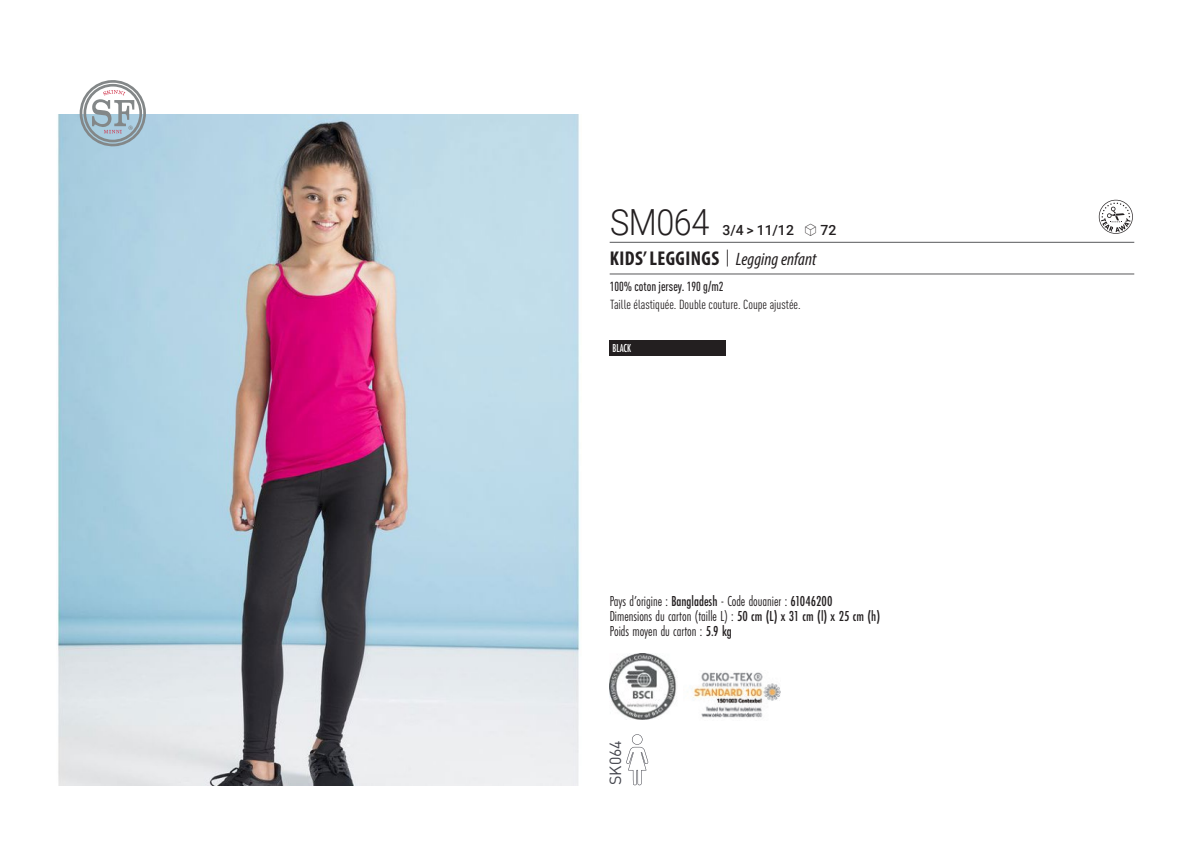
<style>
.page{position:relative;width:1191px;height:842px;background:#fff}
.page>*{position:absolute;margin:0;border:0;box-sizing:border-box;transform-origin:0 0}
.t1{font:300 36px "Roboto";letter-spacing:-.015em;color:#231f20;scale:.9 1}
.t2{font:700 condensed 20px "Myriad Pro";letter-spacing:.02em;color:#231f20}
.t3{font:16px "DIN Pro";color:#43444c}
.t4{font:15px "Futura PT Cond";color:#231f20;scale:.95 1}
.t5{font:500 14px "Roboto";color:#231f20}
.t6{font:condensed 13px "DIN Pro";color:#231f20}
.grammage_2020{font:500 condensed 13px "DIN Pro";color:#231f20;scale:.95 1}
.Coloris_nuancier_bla{font:500 12px "Futura PT Cond";letter-spacing:-.01em;color:#fff;scale:.9 1}
.s1{font-family:"Linotype Shapeshifter";font-weight:400;font-size:16px}
.s2{font-family:"Roboto Condensed";font-weight:300;font-stretch:normal}
.s3{font-family:"Myriad Variable Concept";font-weight:400;font-style:italic;font-stretch:normal;font-size:18px}
.s4{font-weight:500}
</style>
<div class="page">
<img style="left:57px;top:114px;width:523px;height:671px">
<svg style="left:79px;top:80px;width:67px;height:67px"></svg>
<div style="left:609px;top:340px;width:117px;height:16px;background:#231f20"></div>
<svg style="left:626px;top:734px;width:22px;height:51px"></svg>
<svg style="left:1098px;top:200px;width:34px;height:34px"></svg>
<img style="left:609px;top:654px;width:68px;height:66px">
<img style="left:693px;top:672px;width:87px;height:46px">
<hr style="left:609px;top:242px;width:525px;height:1px;background:#57585a">
<hr style="left:609px;top:274px;width:525px;height:1px;background:#57585a">
<p class="t1" style="left:610px;top:197px;width:112px">SM064</p>
<p class="t5" style="left:722px;top:220px;width:115px">3/4 &gt; 11/12 <span class="s1">S</span> 72</p>
<p class="t2" style="left:610px;top:246px;width:208px">KIDS’ LEGGINGS <span class="s2">|</span> <span class="s3">Legging enfant</span></p>
<p class="grammage_2020" style="left:609px;top:277px;width:121px">100% coton jersey. 190 g/m2</p>
<p class="t6" style="left:610px;top:295px;width:192px">Taille élastiquée. Double couture. Coupe ajustée.</p>
<p class="Coloris_nuancier_bla" style="left:612px;top:341px;width:22px">BLACK</p>
<p class="t4" style="left:609px;top:592px;width:236px">Pays d’origine : <span class="s4">Bangladesh</span> - Code douanier : <span class="s4">61046200</span></p>
<p class="t4" style="left:609px;top:607px;width:286px">Dimensions du carton (taille L) : <span class="s4">50 cm (L) x 31 cm (l) x 25 cm (h)</span></p>
<p class="t4" style="left:609px;top:622px;width:130px">Poids moyen du carton : <span class="s4">5.9 kg</span></p>
<p class="t3" style="left:602px;top:785px;width:46px;rotate:-90deg">SK064</p>
</div>
